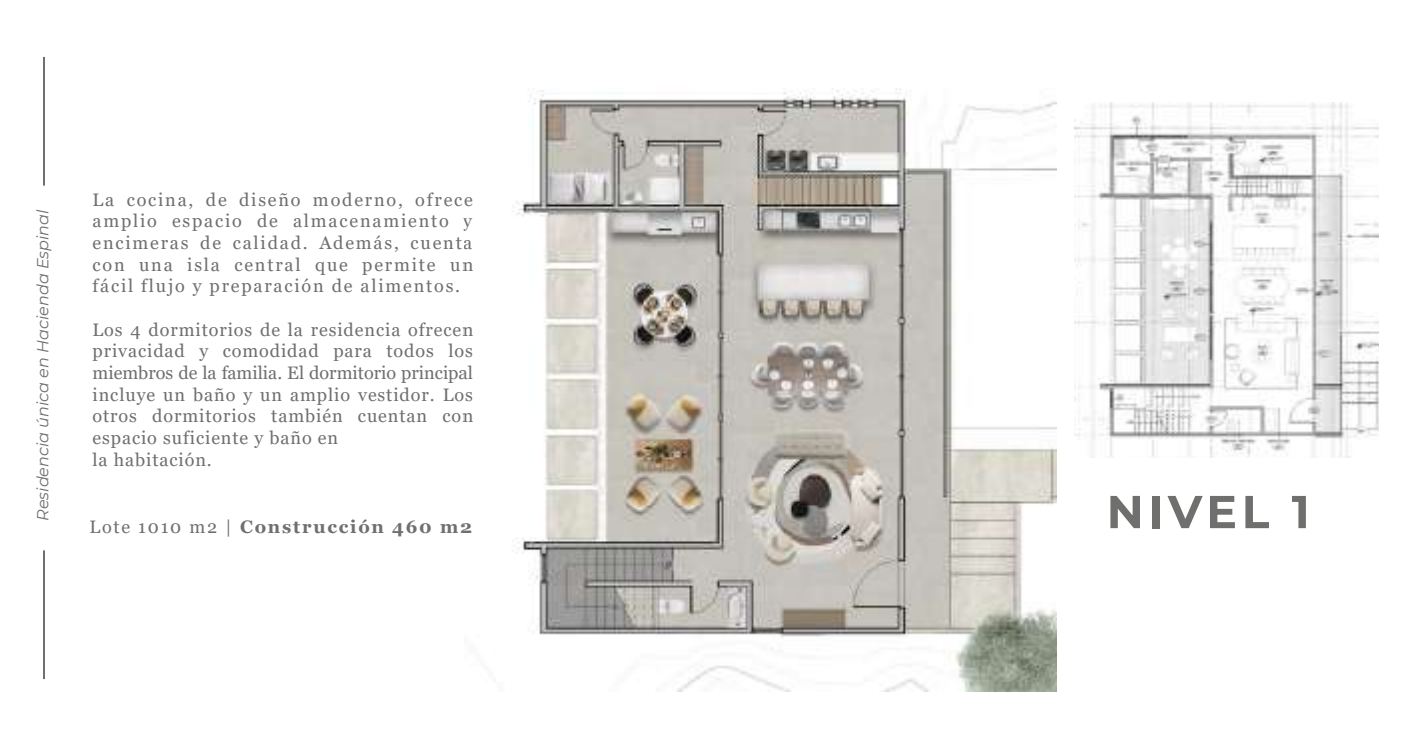
<style>
.page{position:relative;width:1418px;height:736px;background:#fff}
.page>*{position:absolute;margin:0;border:0;box-sizing:border-box;transform-origin:0 0}
.t1{font:18px/21.6px "Georgia";letter-spacing:.05em;color:#6f6f6e;text-align:justify}
.t2{font:700 18px "Georgia";letter-spacing:.1em;color:#6f6f6e}
.t3{font:italic 16px "Montserrat";color:#6f6f6e}
.s1{font-weight:400}
</style>
<div class="page">
<hr style="left:43px;top:57px;width:2px;height:128px;background:#6f6f6e">
<hr style="left:43px;top:550px;width:2px;height:128px;background:#6f6f6e">
<svg style="left:1110px;top:495px;width:29px;height:33px"></svg>
<div style="left:1152px;top:495px;width:7px;height:33px;background:#6f6f6e"></div>
<svg style="left:1167px;top:495px;width:35px;height:33px"></svg>
<svg style="left:1210px;top:495px;width:24px;height:33px"></svg>
<svg style="left:1245px;top:495px;width:23px;height:33px"></svg>
<svg style="left:1292px;top:495px;width:13px;height:33px"></svg>
<img style="left:512px;top:88px;width:544px;height:602px">
<img style="left:1074px;top:102px;width:303px;height:355px">
<p class="t3" style="left:32px;top:520px;width:312px;rotate:-90deg">Residencia única en Hacienda Espinal</p>
<p class="t1" style="left:92px;top:189px;width:382px">La cocina, de diseño moderno, ofrece amplio espacio de almacenamiento y encimeras de calidad. Además, cuenta con una isla central que permite un fácil flujo y preparación de alimentos.</p>
<p class="t1" style="left:92px;top:319px;width:382px;text-align:left">Los 4 dormitorios de la residencia ofrecen privacidad y comodidad para todos los miembros de la familia. El dormitorio principal incluye un baño y un amplio vestidor. Los otros dormitorios también cuentan con espacio suficiente y baño en<br>la habitación.</p>
<p class="t2" style="left:89px;top:515px;width:383px"><span class="s1">Lote 1010 m2 |</span> Construcción 460 m2</p>
</div>
